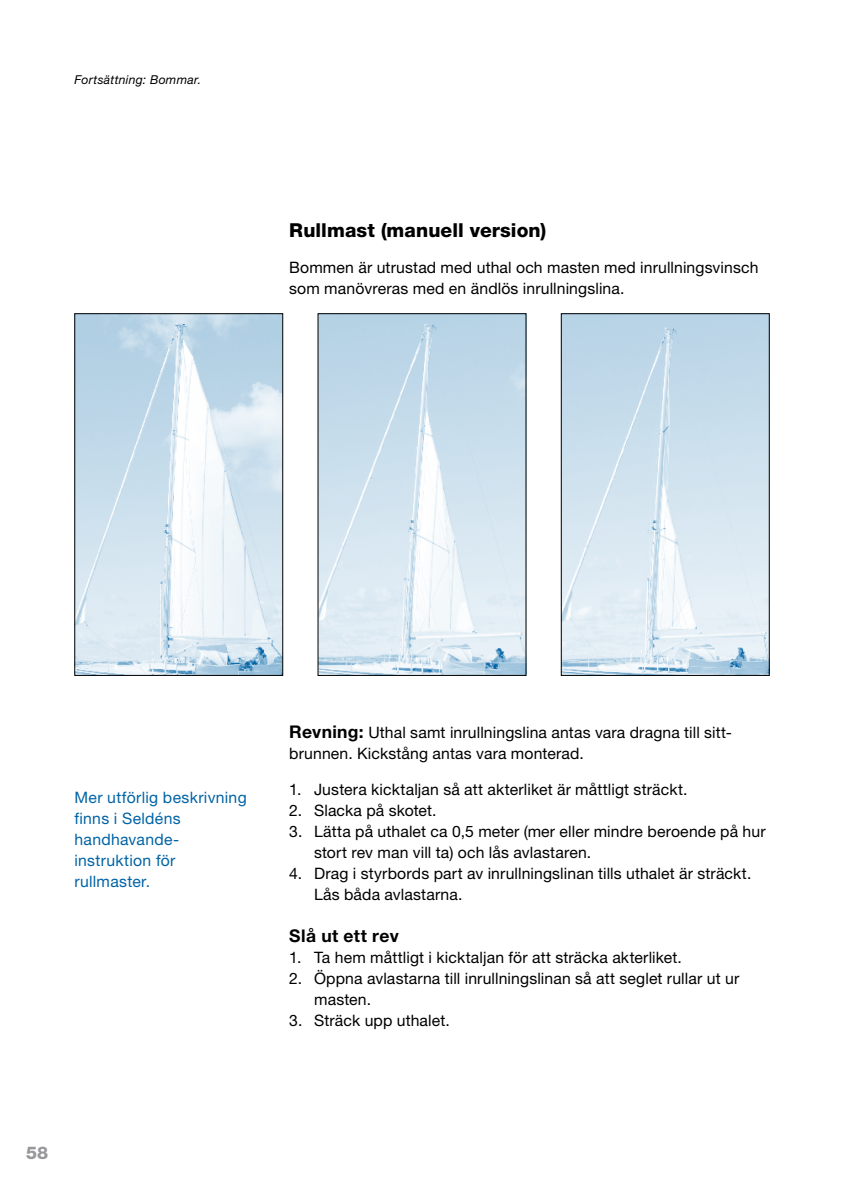
<style>
.page{position:relative;width:844px;height:1191px;background:#fff}
.page>*{position:absolute;margin:0;border:0;box-sizing:border-box;transform-origin:0 0}
.Brödtext_Selden{font:800 19.25px "Helvetica Neue LT Pro";letter-spacing:.005em;color:#000}
.Brödtext{font:700 17.5px "Helvetica Neue LT Pro";letter-spacing:.025em;color:#000}
.Pagina{font:800 17.5px "Helvetica Neue LT Pro";color:#98989c}
.Brödtext_sifferform{font:15.75px/21px "Helvetica Neue LT Pro";letter-spacing:.01em;color:#000}
.Brödtext_Selden-2{font:15.75px/21px "Helvetica Neue LT Pro";letter-spacing:.01em;color:#000}
.Brödtext-2{font:15.75px/21px "Helvetica Neue LT Pro";letter-spacing:.02em;color:#0063a6}
.Bildtext{font:italic 12.25px "Helvetica Neue LT Pro";letter-spacing:.02em;color:#000}
.s1{font-weight:700;font-size:17.5px}
</style>
<div class="page">
<img style="left:76px;top:315px;width:205px;height:358px">
<div style="left:74px;top:313px;width:209px;height:362px;border:1px solid #000"></div>
<img style="left:319px;top:315px;width:205px;height:358px">
<img style="left:563px;top:315px;width:204px;height:358px">
<div style="left:561px;top:313px;width:208px;height:362px;border:1px solid #000"></div>
<p class="Bildtext" style="left:74px;top:72px;width:128px">Fortsättning: Bommar.</p>
<p class="Brödtext_Selden" style="left:289px;top:219px;width:258px">Rullmast (manuell version)</p>
<p class="Brödtext_Selden-2" style="left:289px;top:257px;width:470px">Bommen är utrustad med uthal och masten med inrullningsvinsch som manövreras med en ändlös inrullningslina.</p>
<p class="Brödtext-2" style="left:74px;top:786px;width:174px">Mer utförlig beskrivning finns i Seldéns handhavande&shy;instruktion för rullmaster.</p>
<p class="Brödtext_Selden-2" style="left:289px;top:721px;width:442px"><span class="s1">Revning:</span> Uthal samt inrullningslina antas vara dragna till sitt&shy;brunnen. Kickstång antas vara monterad.</p>
<p class="Brödtext_sifferform" style="left:289px;top:778px;width:399px">1. Justera kicktaljan så att akterliket är måttligt sträckt.</p>
<p class="Brödtext_sifferform" style="left:289px;top:799px;width:149px">2. Slacka på skotet.</p>
<p class="Brödtext_sifferform" style="left:314px;top:820px;width:453px;text-indent:-25px">3. Lätta på uthalet ca 0,5 meter (mer eller mindre beroende på hur stort rev man vill ta) och lås avlastaren.</p>
<p class="Brödtext_sifferform" style="left:314px;top:862px;width:438px;text-indent:-25px">4. Drag i styrbords part av inrullningslinan tills uthalet är sträckt.<br>Lås båda avlastarna.</p>
<p class="Brödtext" style="left:289px;top:924px;width:111px">Slå ut ett rev</p>
<p class="Brödtext_sifferform" style="left:289px;top:946px;width:394px">1. Ta hem måttligt i kicktaljan för att sträcka akterliket.</p>
<p class="Brödtext_sifferform" style="left:314px;top:967px;width:426px;text-indent:-25px">2. Öppna avlastarna till inrullningslinan så att seglet rullar ut ur masten.</p>
<p class="Brödtext_sifferform" style="left:289px;top:1009px;width:162px">3. Sträck upp uthalet.</p>
<p class="Pagina" style="left:26px;top:1142px;width:24px">58</p>
</div>
